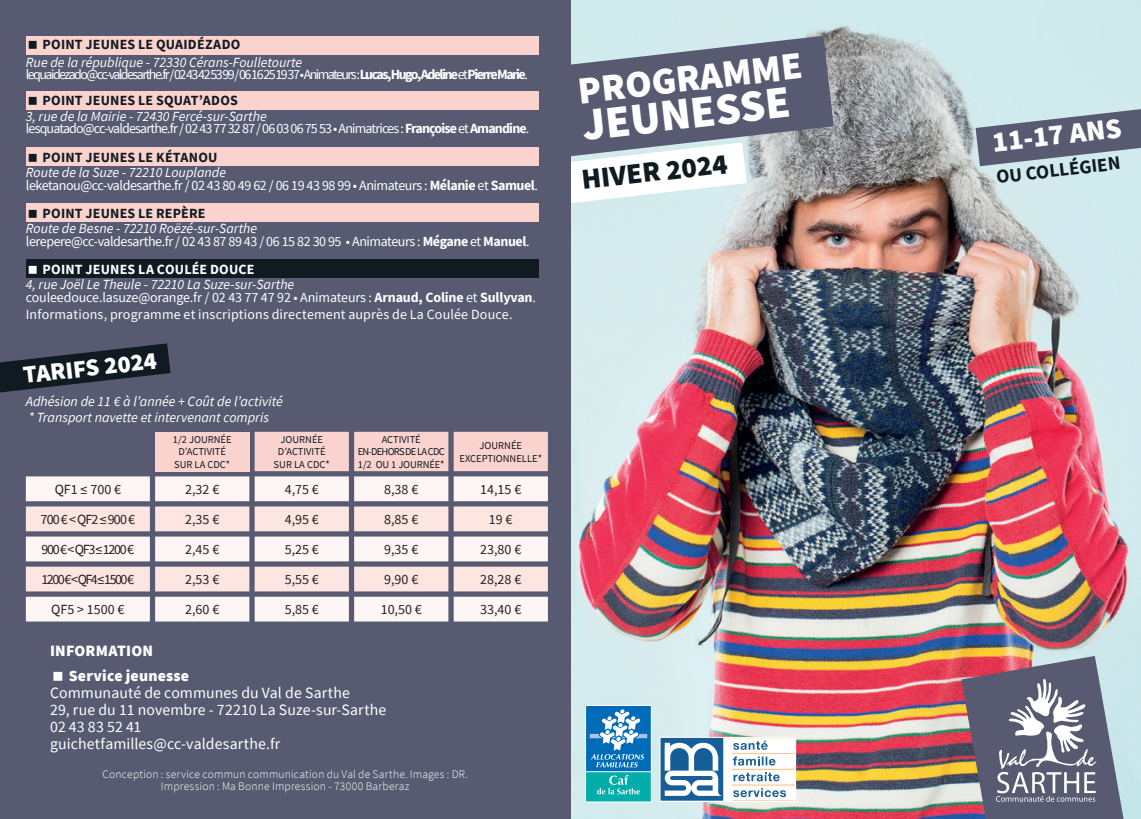
<style>
.page{position:relative;width:1141px;height:819px;background:#fff}
.page>*{position:absolute;margin:0;border:0;box-sizing:border-box;transform-origin:0 0}
.t1{font:900 45.15px "Source Sans Pro";color:#fff}
.t2{font:900 38.32px "Source Sans Pro";color:#fff}
.t3{font:900 28.7px "Source Sans Pro";color:#101a21}
.t4{font:900 28.7px "Source Sans Pro";color:#fff}
.t5{font:900 24.5px "Source Sans Pro";color:#fff}
.t6{font:700 19.07px "Source Sans Pro";color:#101a21}
.t7{font:15.75px "Source Sans Pro";letter-spacing:.005em;color:#fff}
.t8{font:900 15.75px "Source Sans Pro";letter-spacing:.01em;color:#fff}
.AG___EVENEMENT{font:italic 14px "Source Sans Pro";color:#fff}
.AG___EVENEMENT-2{font:14px "Source Sans Pro";letter-spacing:-.03em;color:#fff}
.t9{font:14px "Source Sans Pro";color:#231f20}
.AG___EVENEMENT-3{font:14px "Source Sans Pro";letter-spacing:-.11em;color:#fff}
.t10{font:700 14px "Source Sans Pro";letter-spacing:.015em;color:#101a21}
.AG___EVENEMENT-4{font:14px "Source Sans Pro";letter-spacing:-.06em;color:#fff}
.AG___EVENEMENT-5{font:14px "Source Sans Pro";letter-spacing:-.01em;color:#fff}
.AG___EVENEMENT-6{font:14px "Source Sans Pro";letter-spacing:.01em;color:#fff}
.t11{font:700 14px "Source Sans Pro";letter-spacing:.015em;color:#fff}
.t12{font:14px "Source Sans Pro";letter-spacing:-.11em;color:#231f20}
.t13{font:14px "Source Sans Pro";letter-spacing:-.09em;color:#231f20}
.t14{font:14px "Source Sans Pro";letter-spacing:-.06em;color:#231f20}
.t15{font:300 11.55px "Source Sans Pro";letter-spacing:.015em;color:#fff}
.t16{font:10.5px "Source Sans Pro";color:#101a21}
.t17{font:10.5px "Source Sans Pro";letter-spacing:-.07em;color:#101a21}
.s1{font-weight:700}
</style>
<div class="page">
<img style="left:570px;top:0;width:571px;height:819px">
<svg style="left:570px;top:162px;width:177px;height:46px"></svg>
<svg style="left:570px;top:36px;width:264px;height:126px;background:#777c8d"></svg>
<svg style="left:976px;top:109px;width:165px;height:57px;background:#7f8999"></svg>
<div style="left:660px;top:737px;width:136px;height:64px;background:#fff"></div>
<svg style="left:732px;top:738px;width:62px;height:60px"></svg>
<svg style="left:662px;top:738px;width:62px;height:61px"></svg>
<div style="left:660px;top:736px;width:136px;height:65px;border:1px solid #fff"></div>
<div style="left:586px;top:739px;width:65px;height:62px;background:#00ada8"></div>
<div style="left:585px;top:739px;width:67px;height:63px;border:1px solid #fff"></div>
<div style="left:586px;top:705px;width:65px;height:66px;background:#006bb6"></div>
<div style="left:585px;top:705px;width:67px;height:67px;border:1px solid #fff"></div>
<svg style="left:590px;top:709px;width:57px;height:58px"></svg>
<svg style="left:597px;top:774px;width:43px;height:20px"></svg>
<svg style="left:961px;top:656px;width:163px;height:163px;background:#837e8e"></svg>
<div style="left:0;top:0;width:570px;height:819px;background:#585a71"></div>
<svg style="left:155px;top:432px;width:393px;height:40px"></svg>
<div style="left:155px;top:432px;width:94px;height:39px;background:#fbd3ce"></div>
<div style="left:255px;top:432px;width:293px;height:39px;background:#fbd3ce"></div>
<svg style="left:26px;top:476px;width:522px;height:145px;fill:#fef6f4"></svg>
<svg style="left:26px;top:506px;width:522px;height:85px;background:#e2d3d4"></svg>
<div style="left:26px;top:36px;width:512px;height:18px;background:#fbd3ce"></div>
<div style="left:26px;top:91px;width:512px;height:18px;background:#fbd3ce"></div>
<div style="left:26px;top:148px;width:512px;height:18px;background:#fbd3ce"></div>
<div style="left:26px;top:203px;width:512px;height:18px;background:#fbd3ce"></div>
<div style="left:26px;top:260px;width:512px;height:18px;background:#101a21"></div>
<svg style="left:0;top:343px;width:171px;height:49px"></svg>
<p class="t10" style="left:43px;top:35px;width:199px">POINT JEUNES LE QUAIDÉZADO</p>
<p class="AG___EVENEMENT" style="left:26px;top:53px;width:278px">Rue de la république - 72330 Cérans-Foulletourte</p>
<p class="AG___EVENEMENT-3" style="left:26px;top:66px;width:503px">lequaidezado@cc-valdesarthe.fr / 02 43 42 53 99 / 06 16 25 19 37 •Animateurs :<span class="s1">Lucas,Hugo,Adeline</span> et <span class="s1">Pierre Marie</span>.</p>
<p class="t10" style="left:43px;top:91px;width:197px">POINT JEUNES LE SQUAT’ADOS</p>
<p class="AG___EVENEMENT" style="left:26px;top:108px;width:242px">3, rue de la Mairie - 72430 Fercé-sur-Sarthe</p>
<p class="AG___EVENEMENT-4" style="left:26px;top:120px;width:505px">lesquatado@cc-valdesarthe.fr / 02 43 77 32 87 / 06 03 06 75 53 • Animatrices : <span class="s1">Françoise</span> et <span class="s1">Amandine</span>.</p>
<p class="t10" style="left:43px;top:147px;width:176px">POINT JEUNES LE KÉTANOU</p>
<p class="AG___EVENEMENT" style="left:26px;top:164px;width:202px">Route de la Suze - 72210 Louplande</p>
<p class="AG___EVENEMENT-2" style="left:26px;top:176px;width:514px">leketanou@cc-valdesarthe.fr / 02 43 80 49 62 / 06 19 43 98 99 • Animateurs : <span class="s1">Mélanie</span> et <span class="s1">Samuel</span>.</p>
<p class="t10" style="left:43px;top:203px;width:165px">POINT JEUNES LE REPÈRE</p>
<p class="AG___EVENEMENT" style="left:26px;top:220px;width:233px">Route de Besne - 72210 Roëzé-sur-Sarthe</p>
<p class="AG___EVENEMENT-2" style="left:26px;top:232px;width:505px">lerepere@cc-valdesarthe.fr / 02 43 87 89 43 / 06 15 82 30 95 • Animateurs : <span class="s1">Mégane</span> et <span class="s1">Manuel</span>.</p>
<p class="t11" style="left:43px;top:259px;width:213px">POINT JEUNES LA COULÉE DOUCE</p>
<p class="AG___EVENEMENT" style="left:26px;top:276px;width:270px">4, rue Joël Le Theule - 72210 La Suze-sur-Sarthe</p>
<p class="AG___EVENEMENT-5" style="left:26px;top:288px;width:512px">couleedouce.lasuze@orange.fr / 02 43 77 47 92 • Animateurs : <span class="s1">Arnaud, Coline</span> et <span class="s1">Sullyvan</span>.</p>
<p class="AG___EVENEMENT-6" style="left:26px;top:305px;width:488px">Informations, programme et inscriptions directement auprès de La Coulée Douce.</p>
<p class="t5" style="left:22px;top:358px;width:136px;rotate:-6deg">TARIFS 2024</p>
<p class="AG___EVENEMENT" style="left:26px;top:393px;width:258px">Adhésion de 11 € à l’année + Coût de l’activité</p>
<p class="AG___EVENEMENT" style="left:29px;top:408px;width:242px">* Transport navette et intervenant compris</p>
<p class="t16" style="left:173px;top:433px;width:60px">1/2 JOURNÉE</p>
<p class="t16" style="left:178px;top:445px;width:49px">D’ACTIVITÉ</p>
<p class="t16" style="left:174px;top:457px;width:58px">SUR LA CDC*</p>
<p class="t16" style="left:280px;top:433px;width:44px">JOURNÉE</p>
<p class="t16" style="left:278px;top:445px;width:49px">D’ACTIVITÉ</p>
<p class="t16" style="left:274px;top:457px;width:58px">SUR LA CDC*</p>
<p class="t16" style="left:382px;top:433px;width:41px">ACTIVITÉ</p>
<p class="t17" style="left:358px;top:445px;width:89px">EN-DEHORS DE LA CDC</p>
<p class="t16" style="left:358px;top:457px;width:88px">1/2 OU 1 JOURNÉE*</p>
<p class="t16" style="left:479px;top:439px;width:44px">JOURNÉE</p>
<p class="t16" style="left:459px;top:451px;width:84px">EXCEPTIONNELLE*</p>
<p class="t9" style="left:55px;top:480px;width:68px">QF1 ≤ 700 €</p>
<p class="t9" style="left:185px;top:480px;width:36px">2,32 €</p>
<p class="t9" style="left:285px;top:480px;width:36px">4,75 €</p>
<p class="t9" style="left:384px;top:480px;width:36px">8,38 €</p>
<p class="t9" style="left:480px;top:480px;width:43px">14,15 €</p>
<p class="t14" style="left:41px;top:510px;width:96px">700 € &lt; QF2 ≤ 900 €</p>
<p class="t9" style="left:185px;top:510px;width:36px">2,35 €</p>
<p class="t9" style="left:285px;top:510px;width:36px">4,95 €</p>
<p class="t9" style="left:384px;top:510px;width:36px">8,85 €</p>
<p class="t9" style="left:489px;top:510px;width:25px">19 €</p>
<p class="t13" style="left:42px;top:540px;width:94px">900 € &lt; QF3 ≤ 1200 €</p>
<p class="t9" style="left:185px;top:540px;width:36px">2,45 €</p>
<p class="t9" style="left:285px;top:540px;width:36px">5,25 €</p>
<p class="t9" style="left:384px;top:540px;width:36px">9,35 €</p>
<p class="t9" style="left:480px;top:540px;width:43px">23,80 €</p>
<p class="t12" style="left:42px;top:570px;width:94px">1200 € &lt; QF4 ≤ 1500 €</p>
<p class="t9" style="left:185px;top:570px;width:36px">2,53 €</p>
<p class="t9" style="left:285px;top:570px;width:36px">5,55 €</p>
<p class="t9" style="left:384px;top:570px;width:36px">9,90 €</p>
<p class="t9" style="left:480px;top:570px;width:43px">28,28 €</p>
<p class="t9" style="left:51px;top:600px;width:75px">QF5 &gt; 1500 €</p>
<p class="t9" style="left:185px;top:600px;width:36px">2,60 €</p>
<p class="t9" style="left:285px;top:600px;width:36px">5,85 €</p>
<p class="t9" style="left:381px;top:600px;width:43px">10,50 €</p>
<p class="t9" style="left:480px;top:600px;width:43px">33,40 €</p>
<p class="t8" style="left:50px;top:640px;width:105px">INFORMATION</p>
<p class="t8" style="left:69px;top:664px;width:122px">Service jeunesse</p>
<p class="t7" style="left:50px;top:682px;width:301px">Communauté de communes du Val de Sarthe</p>
<p class="t7" style="left:50px;top:699px;width:338px">29, rue du 11 novembre - 72210 La Suze-sur-Sarthe</p>
<p class="t7" style="left:50px;top:716px;width:93px">02 43 83 52 41</p>
<p class="t7" style="left:50px;top:734px;width:232px">guichetfamilles@cc-valdesarthe.fr</p>
<p class="t15" style="left:102px;top:767px;width:367px">Conception : service commun communication du Val de Sarthe. Images : DR.</p>
<p class="t15" style="left:161px;top:778px;width:250px">Impression : Ma Bonne Impression - 73000 Barberaz</p>
<p class="t2" style="left:575px;top:64px;width:227px;rotate:-6deg">PROGRAMME</p>
<p class="t1" style="left:578px;top:95px;width:211px;rotate:-7deg">JEUNESSE</p>
<p class="t3" style="left:580px;top:160px;width:148px;rotate:-6deg">HIVER 2024</p>
<p class="t4" style="left:990px;top:122px;width:131px;rotate:-6deg">11-17 ANS</p>
<p class="t6" style="left:995px;top:164px;width:126px;rotate:-7deg">OU COLLÉGIEN</p>
</div>
